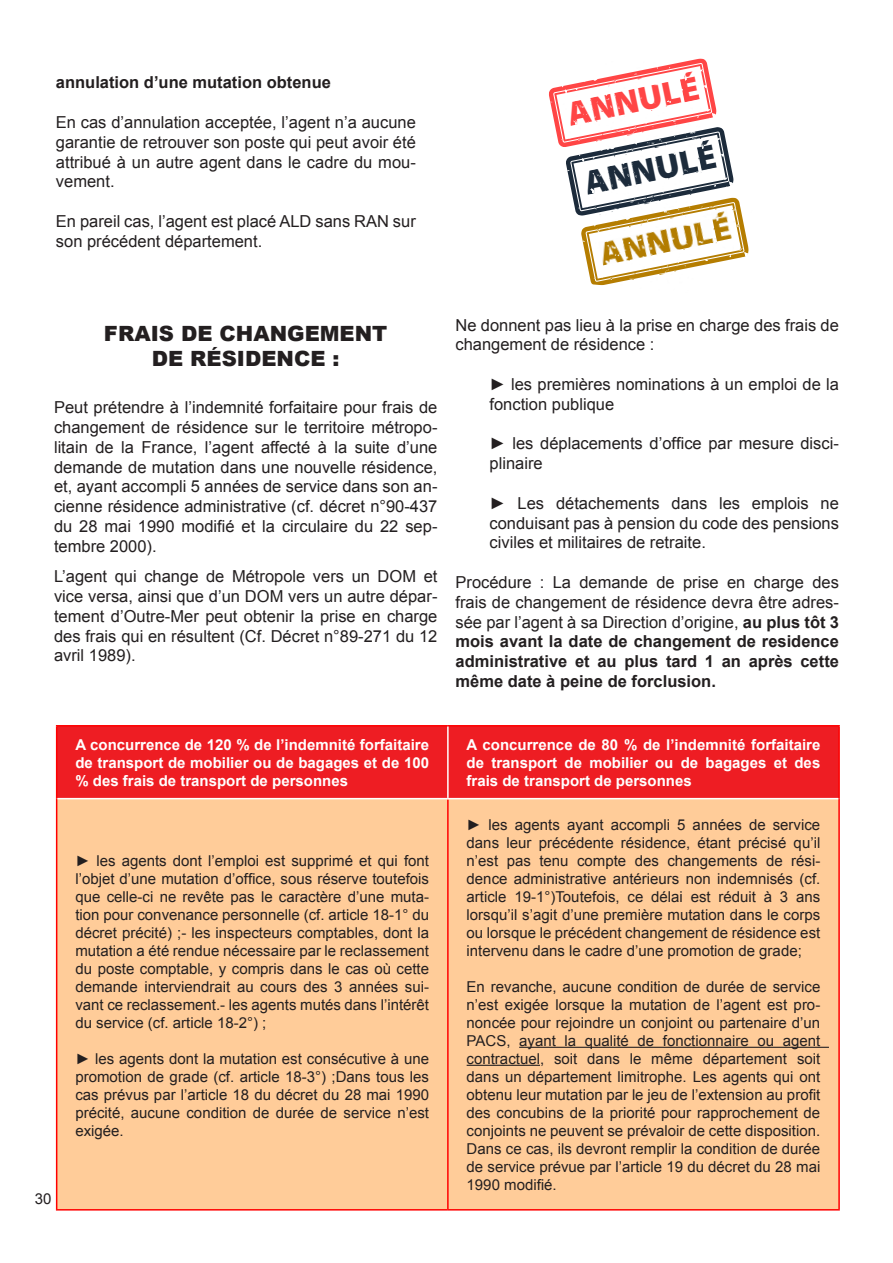
<style>
.page{position:relative;width:893px;height:1263px;background:#fff}
.page>*{position:absolute;margin:0;border:0;box-sizing:border-box;transform-origin:0 0}
.t1{font:900 34.65px "Myriad Pro";color:#ff4545}
.t2{font:900 34.65px "Myriad Pro";color:#1c2b3b}
.t3{font:900 21px "Arial";color:#231f20}
.t4{font:16.5px/19.8px "Arial";color:#231f20;text-align:justify}
.t5{font:700 16.5px "Arial";color:#231f20}
.t6{font:15px/18px "Arial";color:#231f20;text-align:justify}
.t7{font:700 15px/18px "Arial";color:#fff;text-align:justify}
.s1{font-weight:700}
</style>
<div class="page">
<div style="left:57px;top:726px;width:781px;height:72px;background:#ee1d23"></div>
<div style="left:57px;top:799px;width:781px;height:410px;background:#fc9"></div>
<hr style="left:838px;top:799px;width:2px;height:410px;background:#f00">
<hr style="left:447px;top:799px;width:2px;height:410px;background:#f00">
<hr style="left:56px;top:799px;width:1px;height:410px;background:#f00">
<hr style="left:448px;top:1209px;width:392px;height:1px;background:#f00">
<hr style="left:56px;top:1209px;width:392px;height:1px;background:#f00">
<hr style="left:448px;top:725px;width:392px;height:1px;background:#f00">
<hr style="left:838px;top:726px;width:2px;height:73px;background:#f00">
<hr style="left:56px;top:725px;width:392px;height:1px;background:#f00">
<hr style="left:56px;top:726px;width:1px;height:73px;background:#f00">
<hr style="left:447px;top:726px;width:2px;height:72px;background:#fff">
<hr style="left:519px;top:1047px;width:310px;height:1px;background:#231f20">
<hr style="left:467px;top:1065px;width:73px;height:1px;background:#231f20">
<svg style="left:549px;top:58px;width:200px;height:228px"></svg>
<img style="left:600px;top:98px;width:101px;height:18px">
<img style="left:594px;top:264px;width:99px;height:19px">
<img style="left:696px;top:201px;width:53px;height:45px">
<img style="left:550px;top:96px;width:50px;height:29px">
<img style="left:605px;top:61px;width:50px;height:35px">
<p class="t5" style="left:56px;top:72px;width:277px">annulation d’une mutation obtenue</p>
<p class="t4" style="left:56px;top:112px;width:361px">En cas d’annulation acceptée, l’agent n’a aucune garantie de retrouver son poste qui peut avoir été attribué à un autre agent dans le cadre du mou&shy;vement.</p>
<p class="t4" style="left:56px;top:211px;width:361px">En pareil cas, l’agent est placé ALD sans RAN sur son précédent département.</p>
<h1 class="t1" style="left:564px;top:96px;width:135px;rotate:-12deg">ANNULÉ</h1>
<h1 class="t2" style="left:581px;top:164px;width:135px;rotate:-12deg">ANNULÉ</h1>
<p class="t3" style="left:104px;top:318px;width:285px">FRAIS DE CHANGEMENT</p>
<p class="t3" style="left:152px;top:343px;width:189px">DE RÉSIDENCE :</p>
<p class="t4" style="left:54px;top:398px;width:385px">Peut prétendre à l’indemnité forfaitaire pour frais de changement de résidence sur le territoire métropo&shy;litain de la France, l’agent affecté à la suite d’une demande de mutation dans une nouvelle résidence, et, ayant accompli 5 années de service dans son an&shy;cienne résidence administrative (cf. décret n°90-437 du 28 mai 1990 modifié et la circulaire du 22 sep&shy;tembre 2000).</p>
<p class="t4" style="left:54px;top:567px;width:385px">L’agent qui change de Métropole vers un DOM et vice versa, ainsi que d’un DOM vers un autre dépar&shy;tement d’Outre-Mer peut obtenir la prise en charge des frais qui en résultent (Cf. Décret n°89-271 du 12 avril 1989).</p>
<p class="t4" style="left:455px;top:315px;width:385px">Ne donnent pas lieu à la prise en charge des frais de changement de résidence :</p>
<p class="t4" style="left:489px;top:374px;width:351px">► les premières nominations à un emploi de la fonction publique</p>
<p class="t4" style="left:489px;top:434px;width:351px">► les déplacements d’office par mesure disci&shy;plinaire</p>
<p class="t4" style="left:489px;top:493px;width:351px">► Les détachements dans les emplois ne conduisant pas à pension du code des pensions civiles et militaires de retraite.</p>
<p class="t4" style="left:455px;top:572px;width:385px">Procédure : La demande de prise en charge des frais de changement de résidence devra être adres&shy;sée par l’agent à sa Direction d’origine, <span class="s1">au plus tôt 3 mois avant la date de changement de residence administrative et au plus tard 1 an après cette même date à peine de forclusion.</span></p>
<p class="t7" style="left:75px;top:736px;width:355px">A concurrence de 120 % de l’indemnité forfaitaire de transport de mobilier ou de bagages et de 100 % des frais de transport de personnes</p>
<p class="t6" style="left:35px;top:1189px;width:18px">30</p>
<p class="t6" style="left:75px;top:851px;width:355px"><span class="s1">►</span> les agents dont l’emploi est supprimé et qui font l’objet d’une mutation d’office, sous réserve toutefois que celle-ci ne revête pas le caractère d’une muta&shy;tion pour convenance personnelle (cf. article 18-1° du décret précité) ;- les inspecteurs comptables, dont la mutation a été rendue nécessaire par le reclassement du poste comptable, y compris dans le cas où cette demande interviendrait au cours des 3 années sui&shy;vant ce reclassement.- les agents mutés dans l’intérêt du service (cf. article 18-2°) ;</p>
<p class="t6" style="left:75px;top:1049px;width:355px"><span class="s1">►</span> les agents dont la mutation est consécutive à une promotion de grade (cf. article 18-3°) ;Dans tous les cas prévus par l’article 18 du décret du 28 mai 1990 précité, aucune condition de durée de service n’est exigée.</p>
<p class="t7" style="left:467px;top:736px;width:355px">A concurrence de 80 % de l’indemnité forfaitaire de transport de mobilier ou de bagages et des frais de transport de personnes</p>
<p class="t6" style="left:467px;top:815px;width:355px"><span class="s1">►</span> les agents ayant accompli 5 années de service dans leur précédente résidence, étant précisé qu’il n’est pas tenu compte des changements de rési&shy;dence administrative antérieurs non indemnisés (cf. article 19-1°)Toutefois, ce délai est réduit à 3 ans lorsqu’il s’agit d’une première mutation dans le corps ou lorsque le précédent changement de résidence est intervenu dans le cadre d’une promotion de grade;</p>
<p class="t6" style="left:467px;top:977px;width:355px">En revanche, aucune condition de durée de service n’est exigée lorsque la mutation de l’agent est pro&shy;noncée pour rejoindre un conjoint ou partenaire d’un PACS, ayant la qualité de fonctionnaire ou agent contractuel, soit dans le même département soit dans un département limitrophe. Les agents qui ont obtenu leur mutation par le jeu de l’extension au profit des concubins de la priorité pour rapprochement de conjoints ne peuvent se prévaloir de cette disposition.<br>Dans ce cas, ils devront remplir la condition de durée de service prévue par l’article 19 du décret du 28 mai 1990 modifié.</p>
</div>
